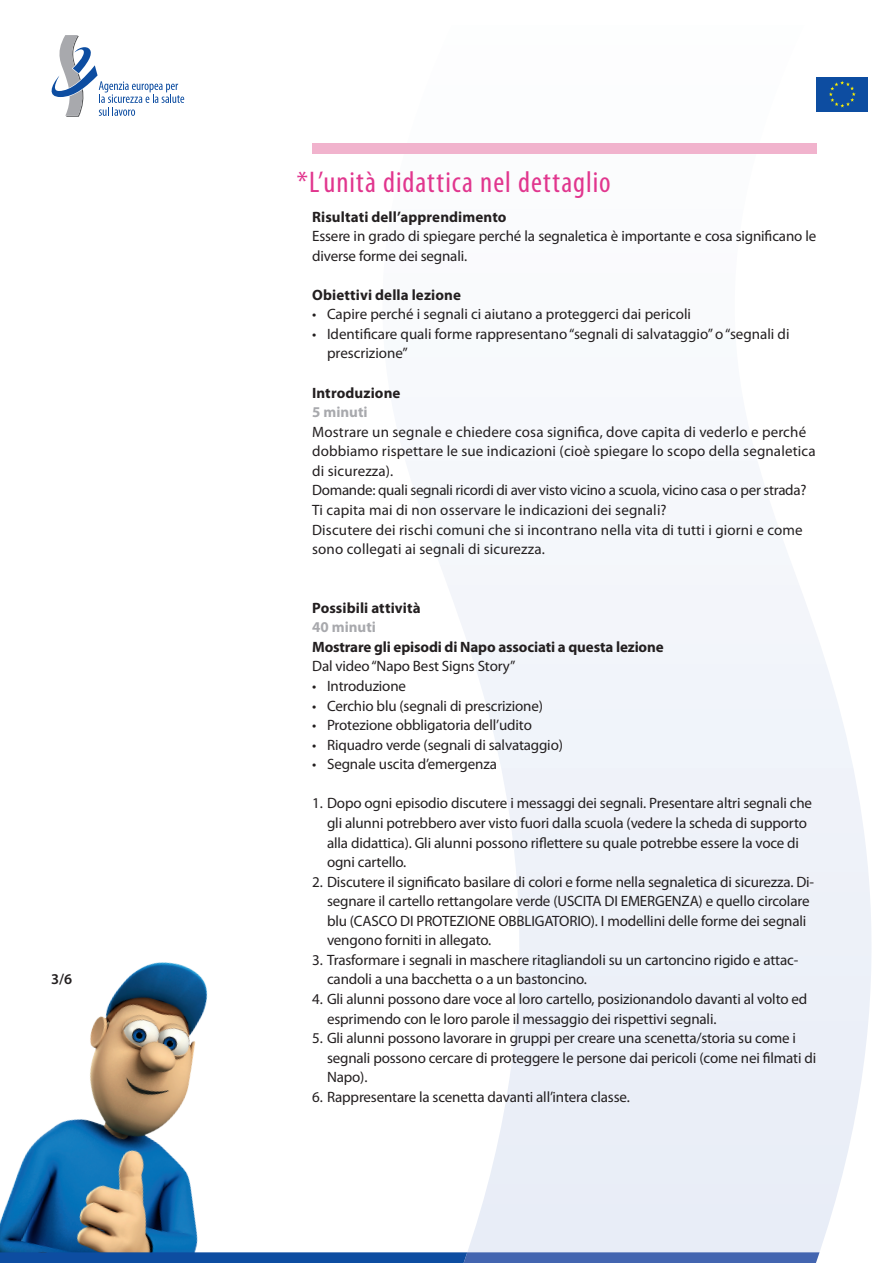
<style>
.page{position:relative;width:893px;height:1263px;background:#fff}
.page>*{position:absolute;margin:0;border:0;box-sizing:border-box;transform-origin:0 0}
.t1{font:condensed 30px "Myriad Pro";letter-spacing:.035em;color:#e1368e}
.t2{font:15px/19.5px "Myriad Pro";letter-spacing:-.01em;color:#231f20}
.t3{font:15px/19.5px "Myriad Pro";letter-spacing:.01em;color:#231f20}
.t4{font:700 15px "Myriad Pro";letter-spacing:.005em;color:#231f20}
.t5{font:700 15px "Myriad Pro";color:#a8a9ad}
.t6{font:600 15px "Myriad Pro";color:#231f20}
</style>
<div class="page">
<img style="left:0;top:962px;width:208px;height:290px">
<svg style="left:425px;top:77px;width:447px;height:1177px"></svg>
<svg style="left:0;top:1252px;width:819px;height:11px;background:#295ba9"></svg>
<svg style="left:51px;top:35px;width:133px;height:82px"></svg>
<div style="left:312px;top:143px;width:504px;height:11px;background:#f1b3cd"></div>
<p class="t6" style="left:51px;top:970px;width:23px">3/6</p>
<p class="t1" style="left:297px;top:166px;width:315px">*L’unità didattica nel dettaglio</p>
<p class="t4" style="left:312px;top:208px;width:196px">Risultati dell’apprendimento</p>
<p class="t2" style="left:312px;top:227px;width:506px">Essere in grado di spiegare perché la segnaletica è importante e cosa significano le diverse forme dei segnali.</p>
<p class="t4" style="left:312px;top:286px;width:150px">Obiettivi della lezione</p>
<p class="t2" style="left:312px;top:305px;width:380px">• Capire perché i segnali ci aiutano a proteggerci dai pericoli</p>
<p class="t2" style="left:327px;top:324px;width:464px;text-indent:-15px">• Identificare quali forme rappresentano“segnali di salvataggio”o“segnali di prescrizione”</p>
<p class="t4" style="left:312px;top:384px;width:90px">Introduzione</p>
<p class="t5" style="left:312px;top:404px;width:57px">5 minuti</p>
<p class="t3" style="left:312px;top:422px;width:505px">Mostrare un segnale e chiedere cosa significa, dove capita di vederlo e perché dobbiamo rispettare le sue indicazioni (cioè spiegare lo scopo della segnaletica di sicurezza).</p>
<p class="t2" style="left:312px;top:481px;width:496px">Domande: quali segnali ricordi di aver visto vicino a scuola, vicino casa o per strada?</p>
<p class="t3" style="left:312px;top:500px;width:356px">Ti capita mai di non osservare le indicazioni dei segnali?</p>
<p class="t3" style="left:312px;top:520px;width:492px">Discutere dei rischi comuni che si incontrano nella vita di tutti i giorni e come sono collegati ai segnali di sicurezza.</p>
<p class="t4" style="left:312px;top:599px;width:110px">Possibili attività</p>
<p class="t5" style="left:312px;top:619px;width:65px">40 minuti</p>
<p class="t4" style="left:312px;top:638px;width:353px">Mostrare gli episodi di Napo associati a questa lezione</p>
<p class="t2" style="left:312px;top:657px;width:205px">Dal video“Napo Best Signs Story”</p>
<p class="t2" style="left:312px;top:676px;width:95px">• Introduzione</p>
<p class="t2" style="left:312px;top:696px;width:232px">• Cerchio blu (segnali di prescrizione)</p>
<p class="t2" style="left:312px;top:716px;width:221px">• Protezione obbligatoria dell’udito</p>
<p class="t2" style="left:312px;top:735px;width:252px">• Riquadro verde (segnali di salvataggio)</p>
<p class="t2" style="left:312px;top:755px;width:186px">• Segnale uscita d’emergenza</p>
<p class="t2" style="left:327px;top:794px;width:486px;text-indent:-15px">1. Dopo ogni episodio discutere i messaggi dei segnali. Presentare altri segnali che gli alunni potrebbero aver visto fuori dalla scuola (vedere la scheda di supporto alla didattica). Gli alunni possono riflettere su quale potrebbe essere la voce di ogni cartello.</p>
<p class="t2" style="left:327px;top:872px;width:489px;text-indent:-15px">2. Discutere il significato basilare di colori e forme nella segnaletica di sicurezza. Di&shy;segnare il cartello rettangolare verde (USCITA DI EMERGENZA) e quello circolare blu (CASCO DI PROTEZIONE OBBLIGATORIO). I modellini delle forme dei segnali vengono forniti in allegato.</p>
<p class="t2" style="left:327px;top:950px;width:473px;text-indent:-15px">3. Trasformare i segnali in maschere ritagliandoli su un cartoncino rigido e attac&shy;candoli a una bacchetta o a un bastoncino.</p>
<p class="t2" style="left:327px;top:989px;width:482px;text-indent:-15px">4. Gli alunni possono dare voce al loro cartello, posizionandolo davanti al volto ed esprimendo con le loro parole il messaggio dei rispettivi segnali.</p>
<p class="t2" style="left:327px;top:1029px;width:491px;text-indent:-15px">5. Gli alunni possono lavorare in gruppi per creare una scenetta/storia su come i segnali possono cercare di proteggere le persone dai pericoli (come nei filmati di<br>Napo).</p>
<p class="t2" style="left:312px;top:1087px;width:319px">6. Rappresentare la scenetta davanti all’intera classe.</p>
</div>
